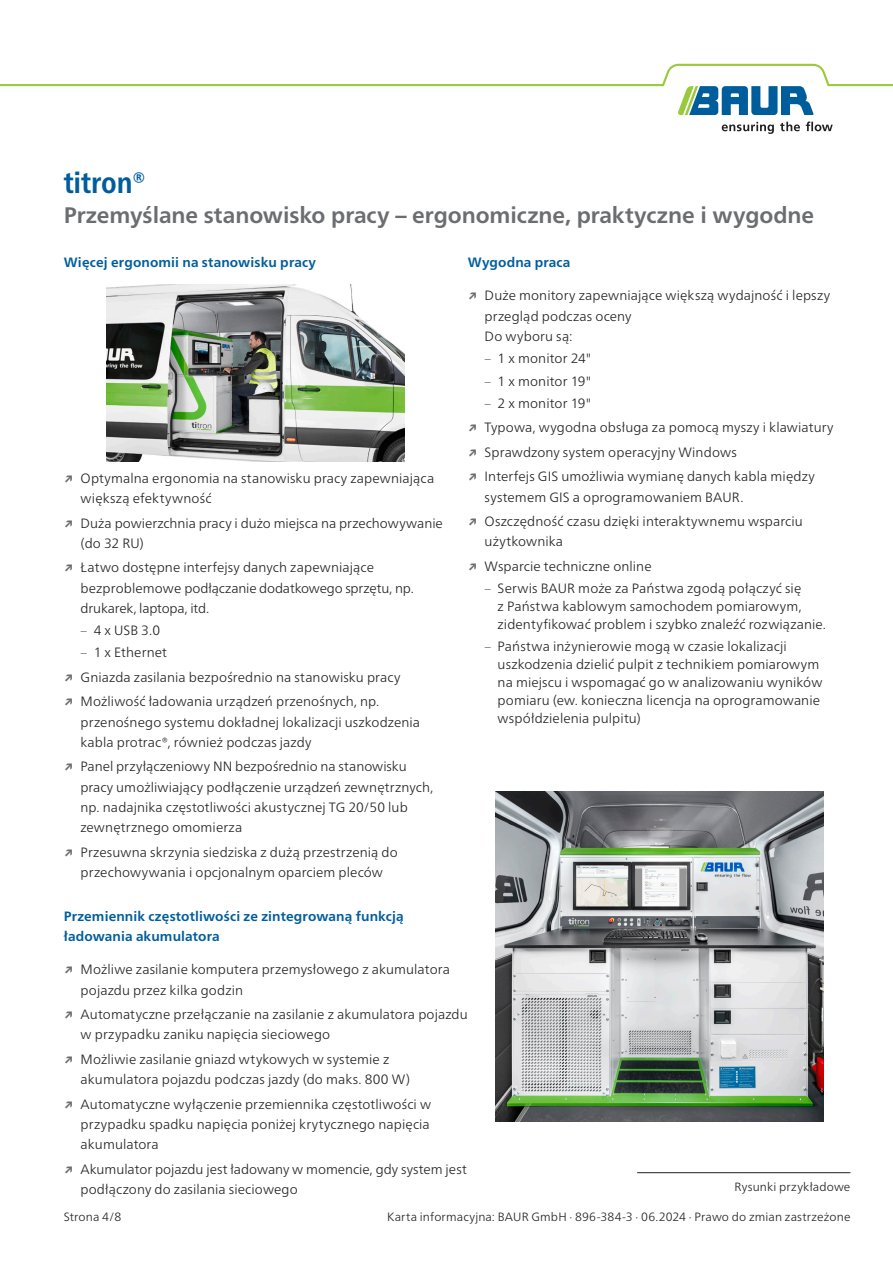
<style>
.page{position:relative;width:893px;height:1263px;background:#fff}
.page>*{position:absolute;margin:0;border:0;box-sizing:border-box;transform-origin:0 0}
.DB_-_Titel_Produktname_blau{font:700 condensed 30px "Frutiger Neue LTW1 G";letter-spacing:-.005em;color:#005d9c}
.DB_-_Titel_Produktbeschreibung_grau{font:700 22.5px "Frutiger Neue LTW1 G";letter-spacing:-.005em;color:#6c6d70}
.t1{font:300 13.5px/20.2px "Frutiger Neue LTW1 G";letter-spacing:.005em;color:#231f20}
.DB_-_Condensed_Überschrift{font:700 13.5px/20.2px "Frutiger Neue LTW1 G";letter-spacing:.01em;color:#005d9c}
.DB_-_Fußnote_rechtsbündig{font:300 12px "Frutiger Neue LTW1 G";letter-spacing:.015em;color:#231f20}
.s1{font-weight:700;color:#6c6d70}
.s2{font-stretch:condensed;color:#6c6d70}
</style>
<div class="page">
<svg style="left:722px;top:122px;width:52px;height:12px"></svg>
<svg style="left:780px;top:122px;width:20px;height:9px"></svg>
<svg style="left:806px;top:122px;width:27px;height:9px"></svg>
<svg style="left:0;top:64px;width:893px;height:51px"></svg>
<img style="left:495px;top:791px;width:328px;height:330px">
<hr style="left:637px;top:1172px;width:213px;height:1px;background:#231f20">
<img style="left:107px;top:284px;width:298px;height:178px">
<p class="DB_-_Titel_Produktname_blau" style="left:64px;top:160px;width:84px">titron®</p>
<p class="DB_-_Titel_Produktbeschreibung_grau" style="left:64px;top:199px;width:752px">Przemyślane stanowisko pracy – ergonomiczne, praktyczne i wygodne</p>
<p class="DB_-_Condensed_Überschrift" style="left:64px;top:252px;width:254px">Więcej ergonomii na stanowisku pracy</p>
<p class="DB_-_Condensed_Überschrift" style="left:468px;top:252px;width:104px">Wygodna praca</p>
<p class="t1" style="left:485px;top:285px;width:347px;text-indent:-17px"><span class="s1">↗</span> Duże monitory zapewniające większą wydajność i lepszy przegląd podczas oceny<br>Do wyboru są:</p>
<p class="t1" style="left:485px;top:347px;width:108px"><span class="s2">–</span> 1 x monitor 24"</p>
<p class="t1" style="left:485px;top:370px;width:108px"><span class="s2">–</span> 1 x monitor 19"</p>
<p class="t1" style="left:485px;top:392px;width:108px"><span class="s2">–</span> 2 x monitor 19"</p>
<p class="t1" style="left:468px;top:416px;width:367px"><span class="s1">↗</span> Typowa, wygodna obsługa za pomocą myszy i klawiatury</p>
<p class="t1" style="left:468px;top:441px;width:270px"><span class="s1">↗</span> Sprawdzony system operacyjny Windows</p>
<p class="t1" style="left:485px;top:465px;width:332px;text-indent:-17px"><span class="s1">↗</span> Interfejs GIS umożliwia wymianę danych kabla między systemem GIS a oprogramowaniem BAUR.</p>
<p class="t1" style="left:485px;top:510px;width:320px;text-indent:-17px"><span class="s1">↗</span> Oszczędność czasu dzięki interaktywnemu wsparciu użytkownika</p>
<p class="t1" style="left:468px;top:555px;width:185px"><span class="s1">↗</span> Wsparcie techniczne online</p>
<p class="t1" style="left:498px;top:578px;width:330px;line-height:18px;text-indent:-13px"><span class="s2">–</span> Serwis BAUR może za Państwa zgodą połączyć się<br>z Państwa kablowym samochodem pomiarowym, zidentyfikować problem i szybko znaleźć rozwiązanie.</p>
<p class="t1" style="left:498px;top:637px;width:326px;line-height:18px;text-indent:-13px"><span class="s2">–</span> Państwa inżynierowie mogą w czasie lokalizacji uszkodzenia dzielić pulpit z technikiem pomiarowym na miejscu i wspomagać go w analizowaniu wyników pomiaru (ew. konieczna licencja na oprogramowanie współdzielenia pulpitu)</p>
<p class="t1" style="left:81px;top:467px;width:355px;text-indent:-17px"><span class="s1">↗</span> Optymalna ergonomia na stanowisku pracy zapewniająca większą efektywność</p>
<p class="t1" style="left:81px;top:512px;width:364px;text-indent:-17px"><span class="s1">↗</span> Duża powierzchnia pracy i dużo miejsca na przechowywanie (do 32 RU)</p>
<p class="t1" style="left:81px;top:556px;width:335px;text-indent:-17px"><span class="s1">↗</span> Łatwo dostępne interfejsy danych zapewniające bezproblemowe podłączanie dodatkowego sprzętu, np. drukarek, laptopa, itd.</p>
<p class="t1" style="left:81px;top:619px;width:81px"><span class="s2">–</span> 4 x USB 3.0</p>
<p class="t1" style="left:81px;top:641px;width:88px"><span class="s2">–</span> 1 x Ethernet</p>
<p class="t1" style="left:64px;top:666px;width:338px"><span class="s1">↗</span> Gniazda zasilania bezpośrednio na stanowisku pracy</p>
<p class="t1" style="left:81px;top:690px;width:341px;text-indent:-17px"><span class="s1">↗</span> Możliwość ładowania urządzeń przenośnych, np. przenośnego systemu dokładnej lokalizacji uszkodzenia kabla protrac®, również podczas jazdy</p>
<p class="t1" style="left:80px;top:755px;width:354px;text-indent:-17px"><span class="s1">↗</span> Panel przyłączeniowy NN bezpośrednio na stanowisku pracy umożliwiający podłączenie urządzeń zewnętrznych, np. nadajnika częstotliwości akustycznej TG 20/50 lub zewnętrznego omomierza</p>
<p class="t1" style="left:64px;top:841px;width:335px;text-align:center"><span class="s1">↗</span> Przesuwna skrzynia siedziska z dużą przestrzenią do przechowywania i opcjonalnym oparciem pleców</p>
<p class="DB_-_Condensed_Überschrift" style="left:64px;top:905px;width:341px">Przemiennik częstotliwości ze zintegrowaną funkcją ładowania akumulatora</p>
<p class="t1" style="left:81px;top:958px;width:371px;text-indent:-17px"><span class="s1">↗</span> Możliwe zasilanie komputera przemysłowego z akumulatora pojazdu przez kilka godzin</p>
<p class="t1" style="left:81px;top:1003px;width:389px;text-indent:-17px"><span class="s1">↗</span> Automatyczne przełączanie na zasilanie z akumulatora pojazdu w przypadku zaniku napięcia sieciowego</p>
<p class="t1" style="left:81px;top:1048px;width:331px;text-indent:-17px"><span class="s1">↗</span> Możliwie zasilanie gniazd wtykowych w systemie z akumulatora pojazdu podczas jazdy (do maks. 800 W)</p>
<p class="t1" style="left:81px;top:1093px;width:352px;text-align:justify;text-indent:-17px"><span class="s1">↗</span> Automatyczne wyłączenie przemiennika częstotliwości w przypadku spadku napięcia poniżej krytycznego napięcia akumulatora</p>
<p class="t1" style="left:80px;top:1158px;width:388px;text-indent:-17px"><span class="s1">↗</span> Akumulator pojazdu jest ładowany w momencie, gdy system jest podłączony do zasilania sieciowego</p>
<p class="DB_-_Fußnote_rechtsbündig" style="left:734px;top:1178px;width:117px">Rysunki przykładowe</p>
<p class="DB_-_Fußnote_rechtsbündig" style="left:64px;top:1208px;width:59px">Strona 4/8</p>
<p class="DB_-_Fußnote_rechtsbündig" style="left:387px;top:1208px;width:465px">Karta informacyjna: BAUR GmbH · 896-384-3 · 06.2024 · Prawo do zmian zastrzeżone</p>
</div>
